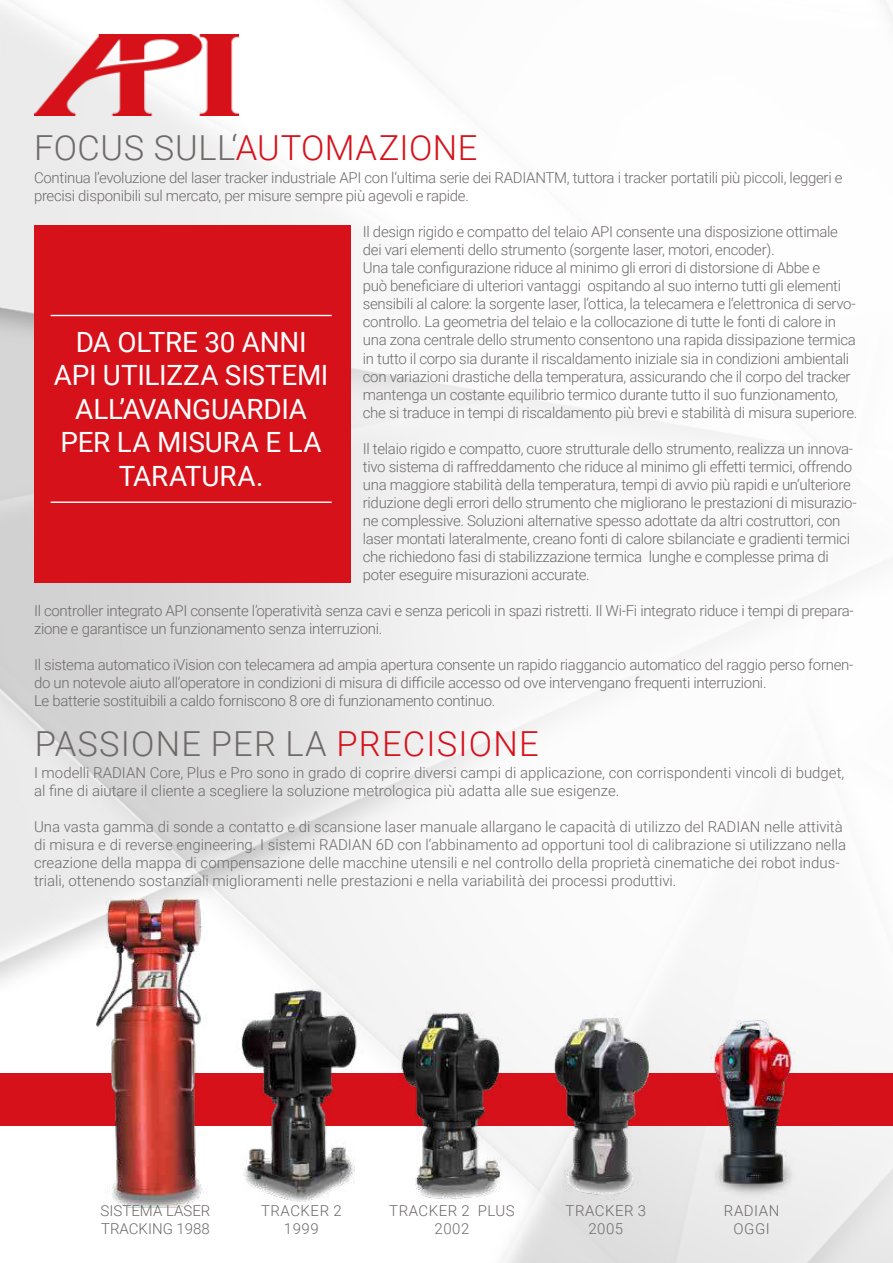
<style>
.page{position:relative;width:893px;height:1263px;background:#fff}
.page>*{position:absolute;margin:0;border:0;box-sizing:border-box;transform-origin:0 0}
.t1{font:300 34.5px "Roboto";letter-spacing:.035em;color:#6e6a69}
.t2{font:300 34.5px "Roboto";letter-spacing:.015em;color:#d6111a}
.t3{font:27.9px/33.5px "Roboto";letter-spacing:-.01em;color:#fff;text-align:center}
.t4{font:300 15px/18px "Roboto";letter-spacing:-.02em;color:#6e6a69}
.t5{font:300 15px/18px "Roboto";color:#6e6a69}
.t6{font:300 15px/18px "Roboto";letter-spacing:.035em;color:#6e6a69;text-align:center}
.s1{color:#6e6a69}
.s2{color:#d6111a}
</style>
<div class="page">
<img style="left:0;top:0;width:893px;height:1263px">
<div style="left:0;top:1074px;width:893px;height:52px;background:#d6111a"></div>
<img style="left:34px;top:34px;width:205px;height:81px">
<img style="left:97px;top:899px;width:699px;height:315px">
<div style="left:34px;top:225px;width:316px;height:358px;background:#d6111a"></div>
<hr style="left:51px;top:315px;width:281px;height:1px;background:#fff">
<hr style="left:51px;top:501px;width:281px;height:2px;background:#fff">
<h1 class="t2" style="left:34px;top:123px;width:445px"><span class="s1">FOCUS SULL‘</span>AUTOMAZIONE</h1>
<p class="t4" style="left:34px;top:169px;width:810px">Continua l’evoluzione del laser tracker industriale API con l‘ultima serie dei RADIANTM, tuttora i tracker portatili più piccoli, leggeri e precisi disponibili sul mercato, per misure sempre più agevoli e rapide.</p>
<p class="t4" style="left:363px;top:223px;width:496px">Il design rigido e compatto del telaio API consente una disposizione ottimale dei vari elementi dello strumento (sorgente laser, motori, encoder).<br>Una tale configurazione riduce al minimo gli errori di distorsione di Abbe e<br>può beneficiare di ulteriori vantaggi ospitando al suo interno tutti gli elementi sensibili al calore: la sorgente laser, l‘ottica, la telecamera e l‘elettronica di servo&shy;controllo. La geometria del telaio e la collocazione di tutte le fonti di calore in una zona centrale dello strumento consentono una rapida dissipazione termica in tutto il corpo sia durante il riscaldamento iniziale sia in condizioni ambientali con variazioni drastiche della temperatura, assicurando che il corpo del tracker mantenga un costante equilibrio termico durante tutto il suo funzionamento, che si traduce in tempi di riscaldamento più brevi e stabilità di misura superiore.</p>
<p class="t4" style="left:363px;top:439px;width:495px">Il telaio rigido e compatto, cuore strutturale dello strumento, realizza un innova&shy;tivo sistema di raffreddamento che riduce al minimo gli effetti termici, offrendo una maggiore stabilità della temperatura, tempi di avvio più rapidi e un‘ulteriore riduzione degli errori dello strumento che migliorano le prestazioni di misurazio&shy;ne complessive. Soluzioni alternative spesso adottate da altri costruttori, con laser montati lateralmente, creano fonti di calore sbilanciate e gradienti termici che richiedono fasi di stabilizzazione termica lunghe e complesse prima di poter eseguire misurazioni accurate.</p>
<p class="t4" style="left:34px;top:601px;width:821px">Il controller integrato API consente l’operatività senza cavi e senza pericoli in spazi ristretti. Il Wi-Fi integrato riduce i tempi di prepara&shy;zione e garantisce un funzionamento senza interruzioni.</p>
<p class="t4" style="left:34px;top:655px;width:821px">Il sistema automatico iVision con telecamera ad ampia apertura consente un rapido riaggancio automatico del raggio perso fornen&shy;do un notevole aiuto all‘operatore in condizioni di misura di difficile accesso od ove intervengano frequenti interruzioni.<br>Le batterie sostituibili a caldo forniscono 8 ore di funzionamento continuo.</p>
<h2 class="t3" style="left:54px;top:324px;width:276px">DA OLTRE 30 ANNI<br>API UTILIZZA SISTEMI<br>ALL’AVANGUARDIA<br>PER LA MISURA E LA<br>TARATURA.</h2>
<h1 class="t1" style="left:35px;top:719px;width:506px">PASSIONE PER LA <span class="s2">PRECISIONE</span></h1>
<p class="t5" style="left:34px;top:763px;width:812px">I modelli RADIAN Core, Plus e Pro sono in grado di coprire diversi campi di applicazione, con corrispondenti vincoli di budget, al fine di aiutare il cliente a scegliere la soluzione metrologica più adatta alle sue esigenze.</p>
<p class="t5" style="left:34px;top:817px;width:814px">Una vasta gamma di sonde a contatto e di scansione laser manuale allargano le capacità di utilizzo del RADIAN nelle attività di misura e di reverse engineering. I sistemi RADIAN 6D con l‘abbinamento ad opportuni tool di calibrazione si utilizzano nella creazione della mappa di compensazione delle macchine utensili e nel controllo della proprietà cinematiche dei robot indus&shy;triali, ottenendo sostanziali miglioramenti nelle prestazioni e nella variabilità dei processi produttivi.</p>
<p class="t5" style="left:101px;top:1201px;width:111px">SISTEMA LASER<br>TRACKING 1988</p>
<p class="t6" style="left:261px;top:1201px;width:82px">TRACKER 2<br>1999</p>
<p class="t6" style="left:389px;top:1201px;width:127px">TRACKER 2 PLUS<br>2002</p>
<p class="t6" style="left:565px;top:1201px;width:82px">TRACKER 3<br>2005</p>
<p class="t6" style="left:724px;top:1201px;width:57px">RADIAN<br>OGGI</p>
</div>
